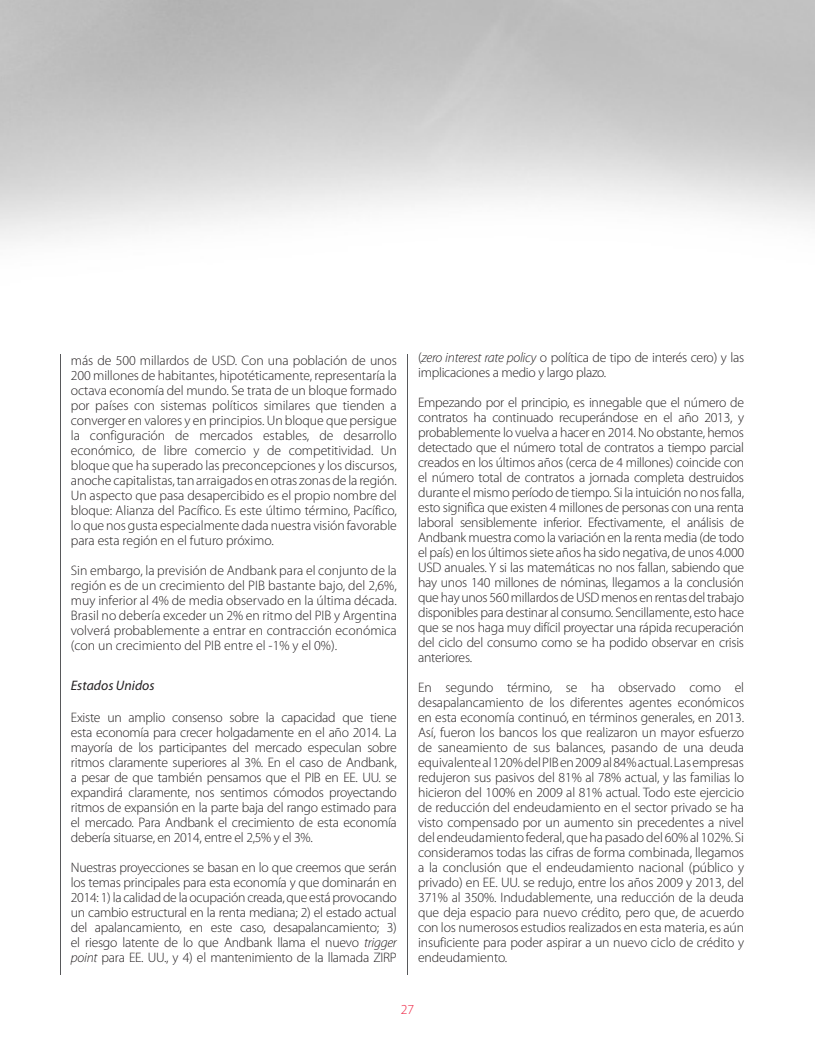
<style>
.page{position:relative;width:815px;height:1063px;background:#fff}
.page>*{position:absolute;margin:0;border:0;box-sizing:border-box;transform-origin:0 0}
.t1{font:300 13.75px/15px "Myriad Pro";letter-spacing:-.02em;color:#231f20;text-align:justify}
.t2{font:italic 13.75px "Myriad Pro";color:#231f20}
.t3{font:300 13.75px "Myriad Pro";color:#ed1a3a}
.s1{font-style:italic}
</style>
<div class="page">
<hr style="left:60px;top:354px;width:1px;height:620px;background:#57585a">
<hr style="left:407px;top:354px;width:1px;height:620px;background:#57585a">
<p class="t1" style="left:71px;top:353px;width:328px">más de 500 millardos de USD. Con una población de unos 200 millones de habitantes, hipotéticamente, representaría la octava economía del mundo. Se trata de un bloque formado por países con sistemas políticos similares que tienden a converger en valores y en principios. Un bloque que persigue la configuración de mercados estables, de desarrollo económico, de libre comercio y de competitividad. Un bloque que ha superado las preconcepciones y los discursos, anoche capitalistas, tan arraigados en otras zonas de la región.<br>Un aspecto que pasa desapercibido es el propio nombre del bloque: Alianza del Pacífico. Es este último término, Pacífico, lo que nos gusta especialmente dada nuestra visión favorable para esta región en el futuro próximo.</p>
<p class="t1" style="left:71px;top:563px;width:328px">Sin embargo, la previsión de Andbank para el conjunto de la región es de un crecimiento del PIB bastante bajo, del 2,6%, muy inferior al 4% de media observado en la última década.<br>Brasil no debería exceder un 2% en ritmo del PIB y Argentina volverá probablemente a entrar en contracción económica (con un crecimiento del PIB entre el -1% y el 0%).</p>
<p class="t2" style="left:71px;top:677px;width:85px">Estados Unidos</p>
<p class="t1" style="left:71px;top:710px;width:327px">Existe un amplio consenso sobre la capacidad que tiene esta economía para crecer holgadamente en el año 2014. La mayoría de los participantes del mercado especulan sobre ritmos claramente superiores al 3%. En el caso de Andbank, a pesar de que también pensamos que el PIB en EE. UU. se expandirá claramente, nos sentimos cómodos proyectando ritmos de expansión en la parte baja del rango estimado para el mercado. Para Andbank el crecimiento de esta economía debería situarse, en 2014, entre el 2,5% y el 3%.</p>
<p class="t1" style="left:71px;top:860px;width:327px">Nuestras proyecciones se basan en lo que creemos que serán los temas principales para esta economía y que dominarán en 2014: 1) la calidad de la ocupación creada, que está provocando un cambio estructural en la renta mediana; 2) el estado actual del apalancamiento, en este caso, desapalancamiento; 3) el riesgo latente de lo que Andbank llama el nuevo <span class="s1">trigger point</span> para EE. UU., y 4) el mantenimiento de la llamada ZIRP</p>
<p class="t1" style="left:418px;top:350px;width:328px">(<span class="s1">zero interest rate policy</span> o política de tipo de interés cero) y las implicaciones a medio y largo plazo.</p>
<p class="t1" style="left:418px;top:395px;width:328px">Empezando por el principio, es innegable que el número de contratos ha continuado recuperándose en el año 2013, y probablemente lo vuelva a hacer en 2014. No obstante, hemos detectado que el número total de contratos a tiempo parcial creados en los últimos años (cerca de 4 millones) coincide con el número total de contratos a jornada completa destruidos durante el mismo período de tiempo. Si la intuición no nos falla, esto significa que existen 4 millones de personas con una renta laboral sensiblemente inferior. Efectivamente, el análisis de Andbank muestra como la variación en la renta media (de todo el país) en los últimos siete años ha sido negativa, de unos 4.000<br>USD anuales. Y si las matemáticas no nos fallan, sabiendo que hay unos 140 millones de nóminas, llegamos a la conclusión que hay unos 560 millardos de USD menos en rentas del trabajo disponibles para destinar al consumo. Sencillamente, esto hace que se nos haga muy difícil proyectar una rápida recuperación del ciclo del consumo como se ha podido observar en crisis anteriores.</p>
<p class="t1" style="left:418px;top:680px;width:328px">En segundo término, se ha observado como el desapalancamiento de los diferentes agentes económicos en esta economía continuó, en términos generales, en 2013.<br>Así, fueron los bancos los que realizaron un mayor esfuerzo de saneamiento de sus balances, pasando de una deuda equivalente al 120% del PIB en 2009 al 84% actual. Las empresas redujeron sus pasivos del 81% al 78% actual, y las familias lo hicieron del 100% en 2009 al 81% actual. Todo este ejercicio de reducción del endeudamiento en el sector privado se ha visto compensado por un aumento sin precedentes a nivel del endeudamiento federal, que ha pasado del 60% al 102%. Si consideramos todas las cifras de forma combinada, llegamos a la conclusión que el endeudamiento nacional (público y privado) en EE. UU. se redujo, entre los años 2009 y 2013, del 371% al 350%. Indudablemente, una reducción de la deuda que deja espacio para nuevo crédito, pero que, de acuerdo con los numerosos estudios realizados en esta materia, es aún insuficiente para poder aspirar a un nuevo ciclo de crédito y endeudamiento.</p>
<p class="t3" style="left:401px;top:1002px;width:15px">27</p>
</div>
